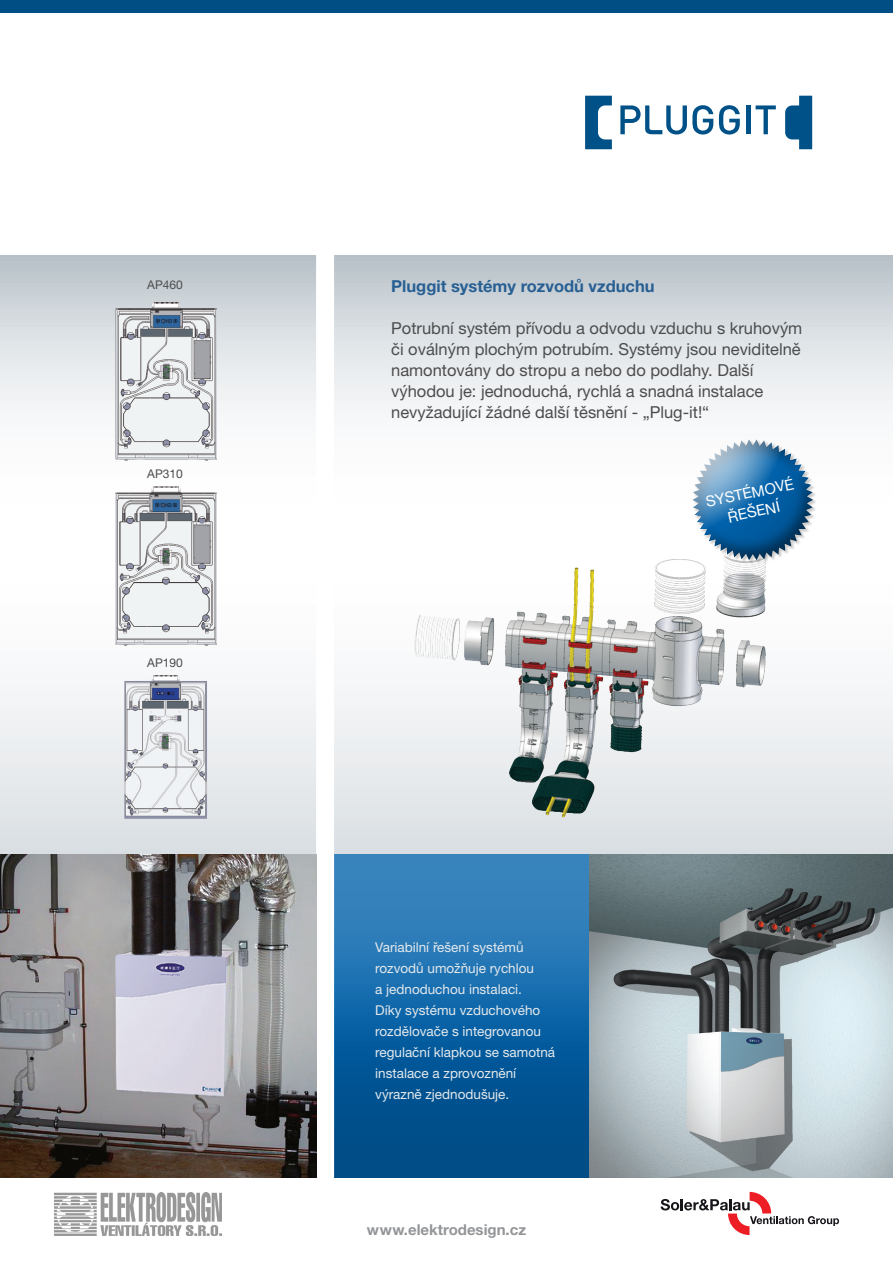
<style>
.page{position:relative;width:893px;height:1263px;background:#fff}
.page>*{position:absolute;margin:0;border:0;box-sizing:border-box;transform-origin:0 0}
.t1{font:16.5px/21px "Helvetica Neue LT Pro";color:#4b4c4d}
.t2{font:700 16.5px "Helvetica Neue LT Pro";color:#285f93}
.t3{font:700 15px "Helvetica Neue LT Pro";color:#939598}
.t4{font:15px/19.5px "Helvetica Neue LT Pro";color:#fff;text-align:center}
.t5{font:13.5px/21px "Helvetica Neue LT Pro";color:#e5e9ec}
.t6{font:12px "Helvetica Neue LT Pro";color:#4b4c4d}
</style>
<div class="page">
<svg style="left:0;top:255px;width:893px;height:595px"></svg>
<div style="left:0;top:850px;width:893px;height:330px;background:#231f20;opacity:.24"></div>
<div style="left:0;top:0;width:893px;height:13px;background:#004e83"></div>
<div style="left:316px;top:248px;width:18px;height:938px;background:#fff"></div>
<img style="left:590px;top:855px;width:303px;height:323px">
<img style="left:0;top:855px;width:316px;height:323px">
<img style="left:115px;top:486px;width:102px;height:160px">
<img style="left:124px;top:675px;width:83px;height:144px">
<img style="left:116px;top:302px;width:101px;height:159px">
<img style="left:723px;top:564px;width:42px;height:2px">
<svg style="left:585px;top:96px;width:27px;height:53px"></svg>
<svg style="left:785px;top:96px;width:27px;height:53px"></svg>
<svg style="left:719px;top:105px;width:21px;height:30px"></svg>
<hr style="left:746px;top:105px;width:4px;height:29px;background:#005187">
<svg style="left:756px;top:105px;width:20px;height:29px"></svg>
<svg style="left:620px;top:105px;width:93px;height:30px"></svg>
<svg style="left:661px;top:1192px;width:178px;height:43px"></svg>
<img style="left:54px;top:1193px;width:168px;height:42px">
<div style="left:692px;top:439px;width:125px;height:125px;background:#231f20;opacity:.23"></div>
<div style="left:691px;top:435px;width:124px;height:127px;background:#231f20;opacity:.95"></div>
<p class="t6" style="left:147px;top:278px;width:37px">AP460</p>
<p class="t6" style="left:147px;top:466px;width:37px">AP310</p>
<p class="t6" style="left:147px;top:655px;width:37px">AP190</p>
<p class="t2" style="left:391px;top:276px;width:265px">Pluggit systémy rozvodů vzduchu</p>
<p class="t1" style="left:391px;top:318px;width:413px">Potrubní systém přívodu a odvodu vzduchu s kruhovým či oválným plochým potrubím. Systémy jsou neviditelně namontovány do stropu a nebo do podlahy. Další výhodou je: jednoduchá, rychlá a snadná instalace nevyžadující žádné další těsnění - „Plug-it!“</p>
<p class="t4" style="left:704px;top:492px;width:91px;rotate:-12deg">SYSTÉMOVÉ<br>ŘEŠENÍ</p>
<p class="t5" style="left:375px;top:936px;width:181px">Variabilní řešení systémů rozvodů umožňuje rychlou<br>a jednoduchou instalaci.<br>Díky systému vzduchového rozdělovače s integrovanou regulační klapkou se samotná instalace a zprovoznění výrazně zjednodušuje.</p>
<p class="t3" style="left:367px;top:1220px;width:161px">www.elektrodesign.cz</p>
</div>
